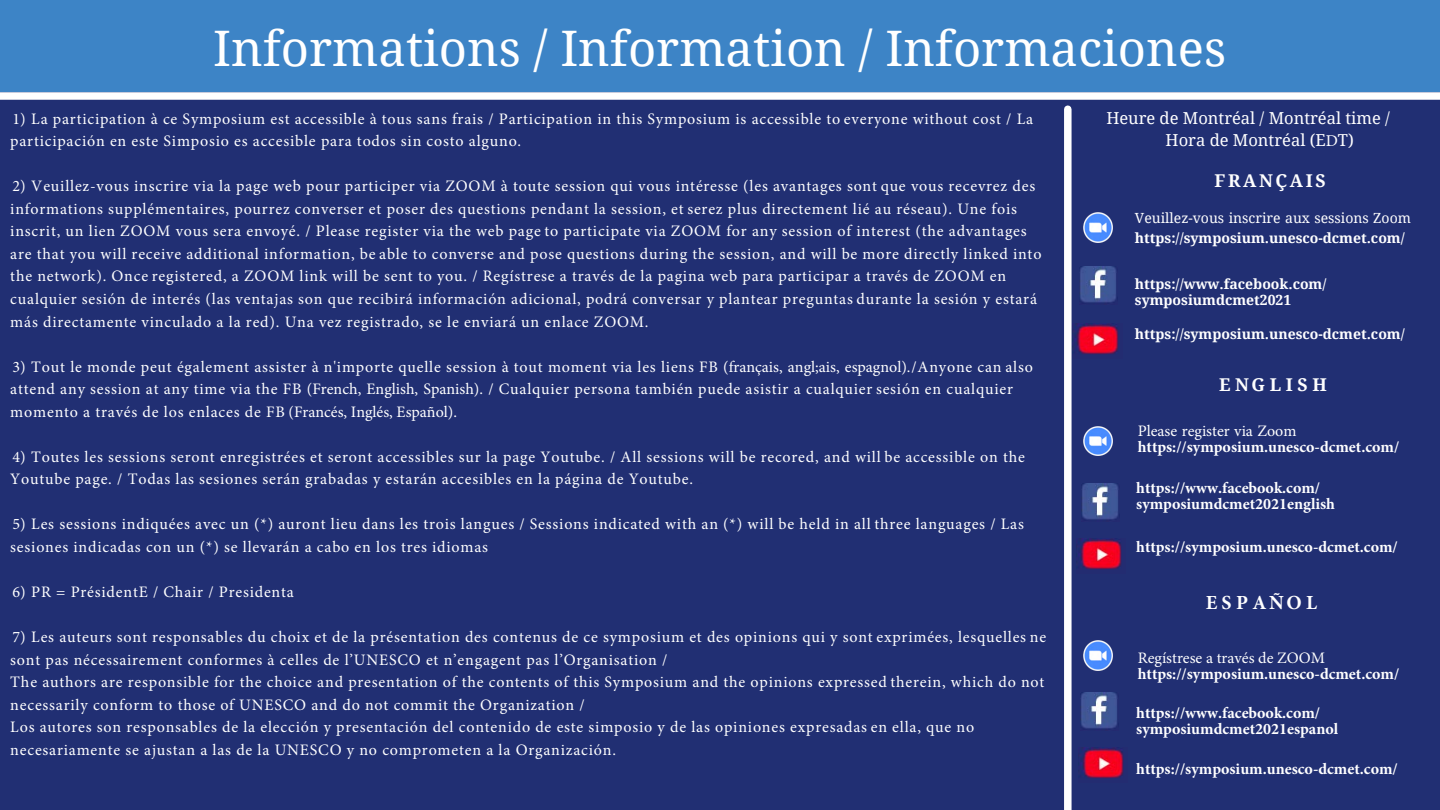
<style>
.page{position:relative;width:1440px;height:810px;background:#3d84c6}
.page>*{position:absolute;margin:0;border:0;box-sizing:border-box;transform-origin:0 0}
.t1{font:49px "Droid Serif";color:#fff}
.t2{font:700 20px "Minion Pro";color:#fff}
.t3{font:700 17.6px "Droid Serif";letter-spacing:.15em;color:#fff}
.t4{font:700 17.6px "Droid Serif";letter-spacing:.26em;color:#fff}
.t5{font:16.5px/22.5px "Droid Serif";color:#fff}
.t6{font:16px/22.6px "Minion Pro";letter-spacing:.05em;color:#fff}
.t7{font:700 16px/16px "Minion Pro";color:#fff}
.t8{font:700 14px/16.8px "Droid Serif";color:#fff}
.t9{font:14px/20.2px "Droid Serif";color:#fff}
.s1{font-family:"Minion Pro"}
.s2{font-weight:700}
.s3{font-weight:400}
</style>
<div class="page">
<div style="left:0;top:92px;width:1440px;height:718px;background:#212f73"></div>
<div style="left:0;top:92px;width:1440px;height:8px;background:#fff"></div>
<div style="left:1064px;top:109px;width:8px;height:701px;background:#fff"></div>
<img style="left:1084px;top:213px;width:29px;height:29px">
<img style="left:1084px;top:426px;width:29px;height:30px">
<img style="left:1084px;top:641px;width:29px;height:29px">
<img style="left:1079px;top:267px;width:37px;height:36px">
<img style="left:1076px;top:539px;width:46px;height:31px">
<img style="left:1082px;top:484px;width:36px;height:36px">
<img style="left:1073px;top:324px;width:46px;height:31px">
<img style="left:1080px;top:693px;width:37px;height:36px">
<img style="left:1078px;top:748px;width:46px;height:31px">
<p class="t1" style="left:213px;top:20px;width:1014px">Informations / Information / Informaciones</p>
<p class="t6" style="left:10px;top:107px;width:1024px">1) La participation à ce Symposium est accessible à tous sans frais / Participation in this Symposium is accessible to everyone without cost / La participación en este Simposio es accesible para todos sin costo alguno.</p>
<p class="t6" style="left:10px;top:175px;width:1033px">2) Veuillez-vous inscrire via la page web pour participer via ZOOM à toute session qui vous intéresse (les avantages sont que vous recevrez des informations supplémentaires, pourrez converser et poser des questions pendant la session, et serez plus directement lié au réseau). Une fois inscrit, un lien ZOOM vous sera envoyé. / Please register via the web page to participate via ZOOM for any session of interest (the advantages are that you will receive additional information, be able to converse and pose questions during the session, and will be more directly linked into the network). Once registered, a ZOOM link will be sent to you. / Regístrese a través de la pagina web para participar a través de ZOOM en cualquier sesión de interés (las ventajas son que recibirá información adicional, podrá conversar y plantear preguntas durante la sesión y estará más directamente vinculado a la red). Una vez registrado, se le enviará un enlace ZOOM.</p>
<p class="t6" style="left:10px;top:355px;width:1024px">3) Tout le monde peut également assister à n'importe quelle session à tout moment via les liens FB (français, angl;ais, espagnol)./Anyone can also attend any session at any time via the FB (French, English, Spanish). / Cualquier persona también puede asistir a cualquier sesión en cualquier momento a través de los enlaces de FB (Francés, Inglés, Español).</p>
<p class="t6" style="left:10px;top:446px;width:1016px">4) Toutes les sessions seront enregistrées et seront accessibles sur la page Youtube. / All sessions will be recored, and will be accessible on the<br>Youtube page. / Todas las sesiones serán grabadas y estarán accesibles en la página de Youtube.</p>
<p class="t6" style="left:10px;top:513px;width:1015px">5) Les sessions indiquées avec un (*) auront lieu dans les trois langues / Sessions indicated with an (*) will be held in all three languages / Las sesiones indicadas con un (*) se llevarán a cabo en los tres idiomas</p>
<p class="t6" style="left:12px;top:581px;width:283px">6) PR = PrésidentE / Chair / Presidenta</p>
<p class="t6" style="left:10px;top:626px;width:1037px">7) Les auteurs sont responsables du choix et de la présentation des contenus de ce symposium et des opinions qui y sont exprimées, lesquelles ne sont pas nécessairement conformes à celles de l’UNESCO et n’engagent pas l’Organisation /<br>The authors are responsible for the choice and presentation of the contents of this Symposium and the opinions expressed therein, which do not necessarily conform to those of UNESCO and do not commit the Organization /<br>Los autores son responsables de la elección y presentación del contenido de este simposio y de las opiniones expresadas en ella, que no necesariamente se ajustan a las de la UNESCO y no comprometen a la Organización.</p>
<p class="t5" style="left:1166px;top:107px;width:226px;text-indent:-59px">Heure de Montréal / Montréal time /<br>Hora de Montréal (E<span class="s1">D</span>T)</p>
<p class="t3" style="left:1214px;top:171px;width:113px">FRANÇAIS</p>
<p class="t9" style="left:1135px;top:208px;width:278px">Veuillez-vous inscrire aux sessions Zoom <span class="s2">https://symposium.unesco-dcmet.com/</span></p>
<p class="t8" style="left:1135px;top:275px;width:193px">https://www.facebook.com/ symposiumdcmet2021</p>
<p class="t8" style="left:1135px;top:326px;width:271px">https://symposium.unesco-dcmet.com/</p>
<p class="t4" style="left:1219px;top:375px;width:109px">ENGLISH</p>
<p class="t7" style="left:1138px;top:423px;width:263px"><span class="s3">Please register via Zoom </span>https://symposium.unesco-dcmet.com/</p>
<p class="t7" style="left:1136px;top:479px;width:200px">https://www.facebook.com/ symposiumdcmet2021english</p>
<p class="t7" style="left:1136px;top:538px;width:263px">https://symposium.unesco-dcmet.com/</p>
<p class="t2" style="left:1206px;top:588px;width:113px">E S P AÑO L</p>
<p class="t7" style="left:1138px;top:649px;width:263px"><span class="s3">Regístrese a través de ZOOM </span>https://symposium.unesco-dcmet.com/</p>
<p class="t7" style="left:1136px;top:704px;width:204px">https://www.facebook.com/ symposiumdcmet2021espanol</p>
<p class="t7" style="left:1136px;top:761px;width:263px">https://symposium.unesco-dcmet.com/</p>
</div>
